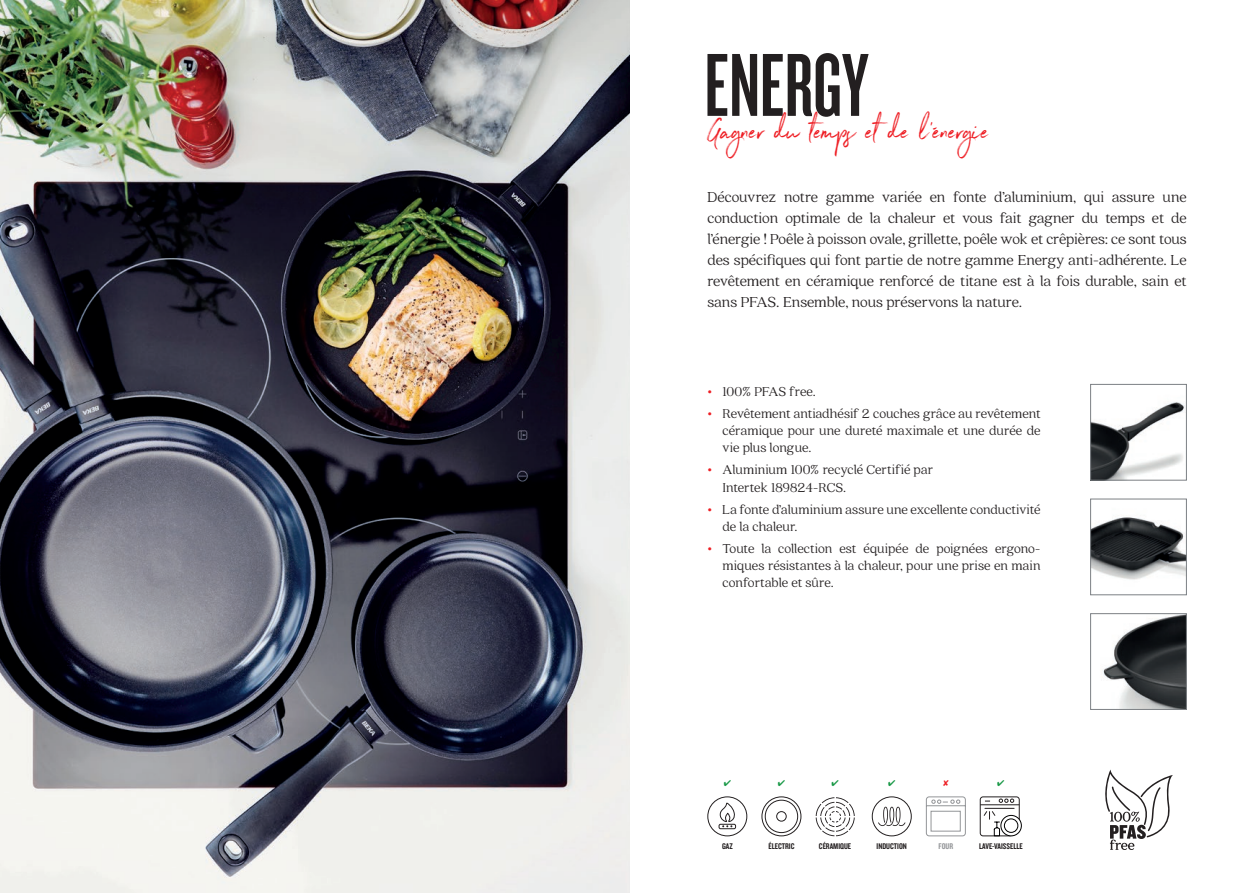
<style>
.page{position:relative;width:1259px;height:893px;background:#fff}
.page>*{position:absolute;margin:0;border:0;box-sizing:border-box;transform-origin:0 0}
.t1{font:92.85px "Knockout HTF47 Bantamweight";letter-spacing:.005em;color:#231f20}
.t2{font:32.1px "Northwell";color:#ee1d23}
.t3{font:300 16.05px/21px "Quincy CF";letter-spacing:-.005em;color:#231f20;text-align:justify}
.t4{font:300 14.25px/17.1px "Quincy CF";letter-spacing:-.005em;color:#231f20;text-align:justify}
.t5{font:8.55px "Knockout HTF49 Liteweight";color:#231f20}
.t6{font:8.55px "Knockout HTF49 Liteweight";color:#939598}
.s1{font-weight:700;color:#ee1d23}
</style>
<div class="page">
<img style="left:0;top:0;width:629px;height:893px">
<img style="left:1092px;top:402px;width:92px;height:76px">
<div style="left:1090px;top:384px;width:96px;height:96px;border:1px solid #7c8084"></div>
<img style="left:1092px;top:517px;width:92px;height:63px">
<div style="left:1090px;top:499px;width:96px;height:96px;border:1px solid #7c8084"></div>
<img style="left:1103px;top:615px;width:81px;height:93px">
<div style="left:1090px;top:613px;width:96px;height:97px;border:1px solid #7c8084"></div>
<svg style="left:1105px;top:769px;width:67px;height:81px"></svg>
<svg style="left:925px;top:796px;width:41px;height:41px"></svg>
<svg style="left:707px;top:796px;width:40px;height:41px"></svg>
<div style="left:718px;top:824px;width:18px;height:5px;border:1px solid #231f20;border-radius:2px"></div>
<svg style="left:761px;top:796px;width:40px;height:41px"></svg>
<svg style="left:815px;top:797px;width:39px;height:39px"></svg>
<div style="left:872px;top:796px;width:39px;height:40px;border:1px solid #231f20;border-radius:50%"></div>
<svg style="left:878px;top:807px;width:27px;height:19px"></svg>
<svg style="left:979px;top:796px;width:43px;height:41px"></svg>
<h1 class="t1" style="left:704px;top:39px;width:165px">ENERGY</h1>
<h2 class="t2" style="left:706px;top:109px;width:285px">Gagner du temps et de l’énergie</h2>
<p class="t3" style="left:707px;top:187px;width:481px">Découvrez notre gamme variée en fonte d’aluminium, qui assure une conduction optimale de la chaleur et vous fait gagner du temps et de l’énergie ! Poêle à poisson ovale, grillette, poêle wok et crêpières: ce sont tous des spécifiques qui font partie de notre gamme Energy anti-adhérente. Le revêtement en céramique renforcé de titane est à la fois durable, sain et sans PFAS. Ensemble, nous préservons la nature.</p>
<p class="t4" style="left:707px;top:383px;width:110px"><span class="s1">•</span> 100% PFAS free.</p>
<p class="t4" style="left:722px;top:405px;width:319px;text-indent:-15px"><span class="s1">•</span> Revêtement antiadhésif 2 couches grâce au revêtement céramique pour une dureté maximale et une durée de vie plus longue.</p>
<p class="t4" style="left:722px;top:461px;width:212px;text-indent:-15px"><span class="s1">•</span> Aluminium 100% recyclé Certifié par<br>Intertek 189824-RCS.</p>
<p class="t4" style="left:722px;top:501px;width:319px;text-indent:-15px"><span class="s1">•</span> La fonte d’aluminium assure une excellente conductivité de la chaleur.</p>
<p class="t4" style="left:722px;top:540px;width:319px;text-indent:-15px"><span class="s1">•</span> Toute la collection est équipée de poignées ergono&shy;miques résistantes à la chaleur, pour une prise en main confortable et sûre.</p>
<p class="t5" style="left:722px;top:842px;width:12px">GAZ</p>
<p class="t5" style="left:768px;top:842px;width:28px">ÉLECTRIC</p>
<p class="t5" style="left:819px;top:842px;width:34px">CÉRAMIQUE</p>
<p class="t5" style="left:876px;top:842px;width:32px">INDUCTION</p>
<p class="t5" style="left:979px;top:842px;width:45px">LAVE-VAISSELLE</p>
<p class="t6" style="left:938px;top:842px;width:16px">FOUR</p>
</div>
